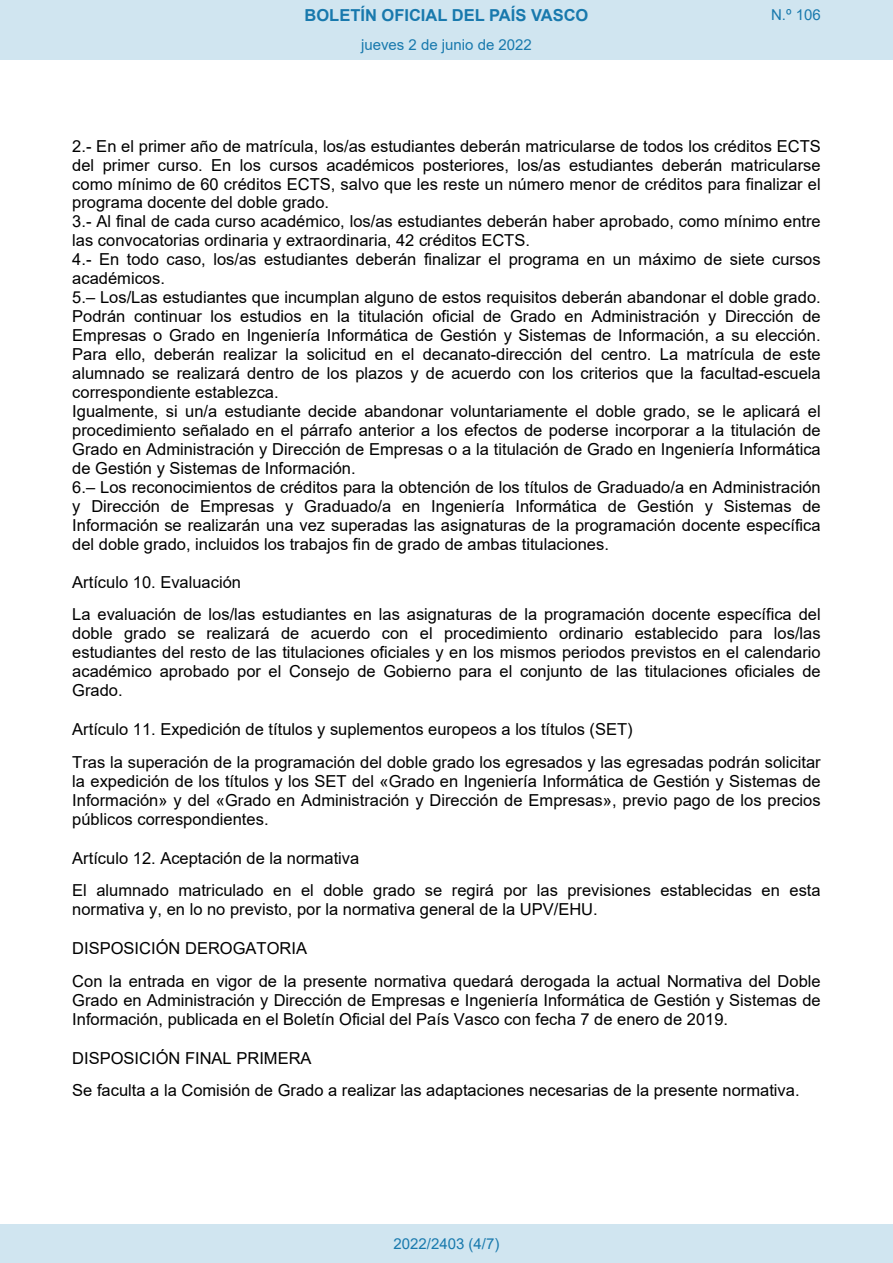
<style>
.page{position:relative;width:893px;height:1263px;background:#fff}
.page>*{position:absolute;margin:0;border:0;box-sizing:border-box;transform-origin:0 0}
.t1{font:16.5px/18.9px "Arial";color:#000}
.t2{font:700 16.5px "Arial";color:#1879ad}
.Paginacion_Centro{font:15px "Arial";color:#1879ad}
</style>
<div class="page">
<div style="left:0;top:0;width:893px;height:60px;background:#d0e5f0"></div>
<div style="left:0;top:1225px;width:893px;height:38px;background:#d0e5f0"></div>
<p class="t2" style="left:305px;top:3px;width:285px">BOLETÍN OFICIAL DEL PAÍS VASCO</p>
<p class="Paginacion_Centro" style="left:771px;top:5px;width:51px">N.º 106</p>
<p class="Paginacion_Centro" style="left:361px;top:35px;width:172px">jueves 2 de junio de 2022</p>
<p class="t1" style="left:72px;top:136px;width:750px">2.- En el primer año de matrícula, los/as estudiantes deberán matricularse de todos los créditos ECTS del primer curso. En los cursos académicos posteriores, los/as estudiantes deberán matricularse como mínimo de 60 créditos ECTS, salvo que les reste un número menor de créditos para finalizar el programa docente del doble grado.<br>3.- Al final de cada curso académico, los/as estudiantes deberán haber aprobado, como mínimo entre las convocatorias ordinaria y extraordinaria, 42 créditos ECTS.<br>4.- En todo caso, los/as estudiantes deberán finalizar el programa en un máximo de siete cursos académicos.<br>5.– Los/Las estudiantes que incumplan alguno de estos requisitos deberán abandonar el doble grado.<br>Podrán continuar los estudios en la titulación oficial de Grado en Administración y Dirección de Empresas o Grado en Ingeniería Informática de Gestión y Sistemas de Información, a su elección.<br>Para ello, deberán realizar la solicitud en el decanato-dirección del centro. La matrícula de este alumnado se realizará dentro de los plazos y de acuerdo con los criterios que la facultad-escuela correspondiente establezca.<br>Igualmente, si un/a estudiante decide abandonar voluntariamente el doble grado, se le aplicará el procedimiento señalado en el párrafo anterior a los efectos de poderse incorporar a la titulación de Grado en Administración y Dirección de Empresas o a la titulación de Grado en Ingeniería Informática de Gestión y Sistemas de Información.<br>6.– Los reconocimientos de créditos para la obtención de los títulos de Graduado/a en Administración y Dirección de Empresas y Graduado/a en Ingeniería Informática de Gestión y Sistemas de Información se realizarán una vez superadas las asignaturas de la programación docente específica del doble grado, incluidos los trabajos fin de grado de ambas titulaciones.</p>
<p class="t1" style="left:72px;top:566px;width:750px;line-height:32.4px">Artículo 10. Evaluación<br>La evaluación de los/las estudiantes en las asignaturas de la programación docente específica del</p>
<p class="t1" style="left:72px;top:624px;width:750px;text-align:justify">doble grado se realizará de acuerdo con el procedimiento ordinario establecido para los/las estudiantes del resto de las titulaciones oficiales y en los mismos periodos previstos en el calendario académico aprobado por el Consejo de Gobierno para el conjunto de las titulaciones oficiales de Grado.</p>
<p class="t1" style="left:72px;top:713px;width:750px;line-height:32.4px">Artículo 11. Expedición de títulos y suplementos europeos a los títulos (SET)<br>Tras la superación de la programación del doble grado los egresados y las egresadas podrán solicitar</p>
<p class="t1" style="left:72px;top:771px;width:750px;text-align:justify">la expedición de los títulos y los SET del «Grado en Ingeniería Informática de Gestión y Sistemas de Información» y del «Grado en Administración y Dirección de Empresas», previo pago de los precios públicos correspondientes.</p>
<p class="t1" style="left:72px;top:842px;width:750px;line-height:32.4px">Artículo 12. Aceptación de la normativa<br>El alumnado matriculado en el doble grado se regirá por las previsiones establecidas en esta</p>
<p class="t1" style="left:72px;top:900px;width:527px">normativa y, en lo no previsto, por la normativa general de la UPV/EHU.</p>
<p class="t1" style="left:72px;top:932px;width:750px;line-height:32.4px">DISPOSICIÓN DEROGATORIA<br>Con la entrada en vigor de la presente normativa quedará derogada la actual Normativa del Doble</p>
<p class="t1" style="left:72px;top:990px;width:750px">Grado en Administración y Dirección de Empresas e Ingeniería Informática de Gestión y Sistemas de<br>Información, publicada en el Boletín Oficial del País Vasco con fecha 7 de enero de 2019.</p>
<p class="t1" style="left:72px;top:1042px;width:729px;line-height:32.4px">DISPOSICIÓN FINAL PRIMERA<br>Se faculta a la Comisión de Grado a realizar las adaptaciones necesarias de la presente normativa.</p>
<p class="Paginacion_Centro" style="left:393px;top:1234px;width:107px">2022/2403 (4/7)</p>
</div>
